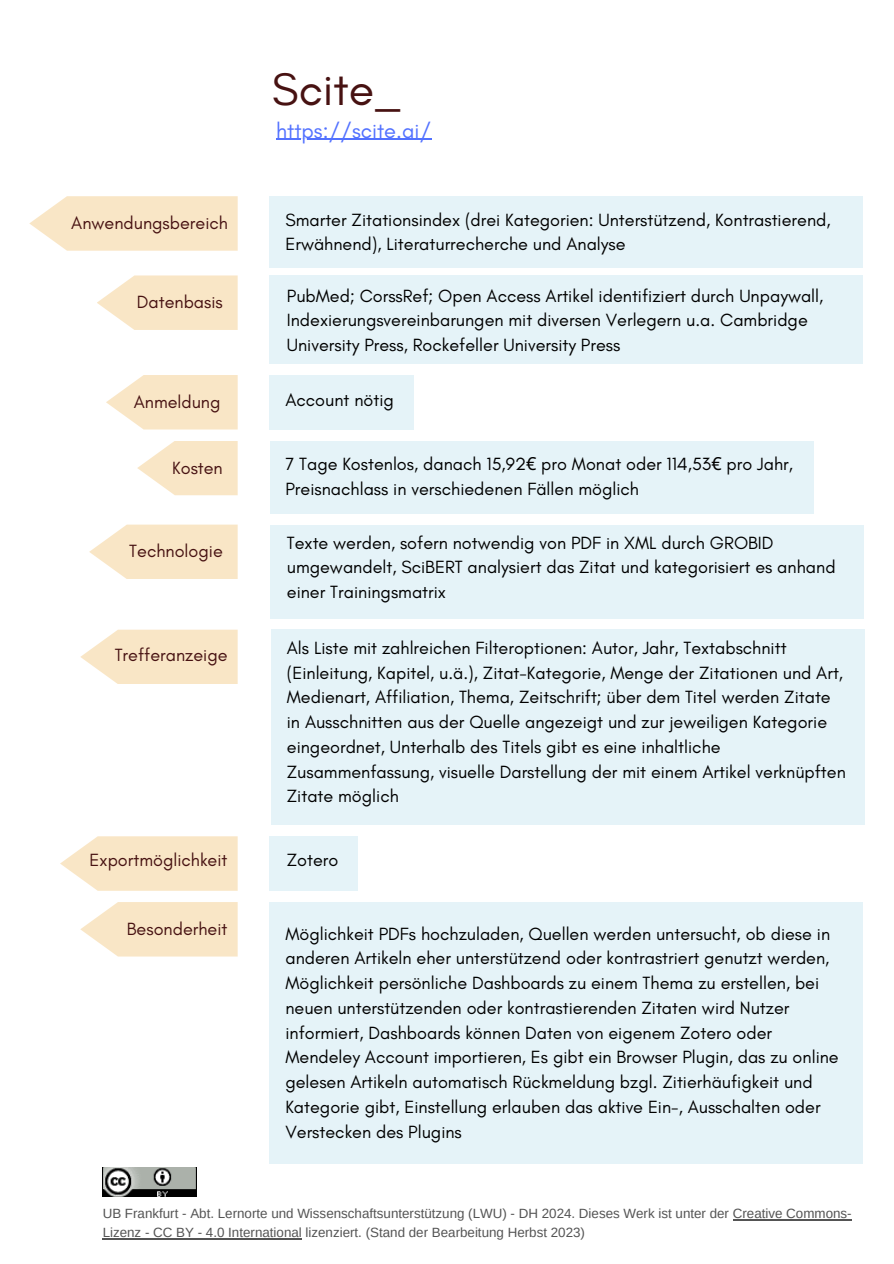
<style>
.page{position:relative;width:894px;height:1264px;background:#fff}
.page>*{position:absolute;margin:0;border:0;box-sizing:border-box;transform-origin:0 0}
.t1{font:46.5px "Glacial Indifference";color:#471212}
.t2{font:21.75px "Glacial Indifference";color:#5271ff}
.t3{font:18px/24.8px "Glacial Indifference";color:#000}
.t4{font:18px "Glacial Indifference";color:#471212}
.t5{font:13.35px/18.6px "Arimo";color:#545454}
.s1{font-family:"Noto Sans"}
</style>
<div class="page">
<img style="left:103px;top:1167px;width:94px;height:29px">
<hr style="left:732px;top:1219px;width:119px;height:1px;background:#545454">
<hr style="left:103px;top:1237px;width:199px;height:1px;background:#545454">
<hr style="left:276px;top:139px;width:155px;height:1px;background:#5271ff">
<div style="left:269px;top:196px;width:593px;height:71px;background:#e5f3f8"></div>
<svg style="left:97px;top:275px;width:140px;height:55px;background:#f9e9ce"></svg>
<div style="left:269px;top:275px;width:593px;height:89px;background:#e5f3f8"></div>
<div style="left:269px;top:375px;width:145px;height:54px;background:#e5f3f8"></div>
<div style="left:270px;top:441px;width:543px;height:72px;background:#e5f3f8"></div>
<svg style="left:29px;top:196px;width:208px;height:55px;background:#f9e8cb"></svg>
<svg style="left:106px;top:375px;width:131px;height:54px;background:#f9e9ce"></svg>
<svg style="left:137px;top:441px;width:100px;height:54px"></svg>
<div style="left:270px;top:524px;width:593px;height:94px;background:#e5f3f8"></div>
<svg style="left:89px;top:524px;width:148px;height:55px;background:#f9e9ce"></svg>
<svg style="left:80px;top:629px;width:157px;height:55px;background:#f9e9cd"></svg>
<svg style="left:60px;top:836px;width:177px;height:54px;background:#f9e8cc"></svg>
<svg style="left:80px;top:902px;width:157px;height:54px;background:#f9e9cc"></svg>
<div style="left:271px;top:629px;width:592px;height:196px;background:#e5f3f8"></div>
<div style="left:269px;top:836px;width:88px;height:54px;background:#e5f3f8"></div>
<div style="left:269px;top:902px;width:593px;height:261px;background:#e5f3f8"></div>
<h3 class="t4" style="left:71px;top:212px;width:158px">Anwendungsbereich</h3>
<h3 class="t4" style="left:137px;top:291px;width:87px">Datenbasis</h3>
<h3 class="t4" style="left:134px;top:391px;width:88px">Anmeldung</h3>
<h3 class="t4" style="left:172px;top:456px;width:52px">Kosten</h3>
<h3 class="t4" style="left:129px;top:540px;width:95px">Technologie</h3>
<h3 class="t4" style="left:115px;top:643px;width:114px">Trefferanzeige</h3>
<h3 class="t4" style="left:90px;top:848px;width:139px">Exportmöglichkeit</h3>
<h3 class="t4" style="left:127px;top:917px;width:102px">Besonderheit</h3>
<h3 class="t1" style="left:272px;top:61px;width:131px">Scite_</h3>
<h3 class="t2" style="left:276px;top:117px;width:157px">https://scite.ai/</h3>
<h3 class="t3" style="left:285px;top:207px;width:546px">Smarter Zitationsindex (drei Kategorien: Unterstützend, Kontrastierend,<br>Erwähnend), Literaturrecherche und Analyse</h3>
<h3 class="t3" style="left:287px;top:283px;width:538px">PubMed; CorssRef; Open Access Artikel identifiziert durch Unpaywall,<br>Indexierungsvereinbarungen mit diversen Verlegern u.a. Cambridge<br>University Press, Rockefeller University Press</h3>
<h3 class="t3" style="left:285px;top:387px;width:110px">Account nötig</h3>
<h3 class="t3" style="left:285px;top:452px;width:509px">7 Tage Kostenlos, danach 15,92<span class="s1">€</span> pro Monat oder 114,53<span class="s1">€</span> pro Jahr,<br>Preisnachlass in verschiedenen Fällen möglich</h3>
<h3 class="t3" style="left:287px;top:530px;width:550px">Texte werden, sofern notwendig von PDF in XML durch GROBID umgewandelt, SciBERT analysiert das Zitat und kategorisiert es anhand einer Trainingsmatrix</h3>
<h3 class="t3" style="left:287px;top:635px;width:560px">Als Liste mit zahlreichen Filteroptionen: Autor, Jahr, Textabschnitt (Einleitung, Kapitel, u.ä.), Zitat-Kategorie, Menge der Zitationen und Art, Medienart, Affiliation, Thema, Zeitschrift; über dem Titel werden Zitate in Ausschnitten aus der Quelle angezeigt und zur jeweiligen Kategorie eingeordnet, Unterhalb des Titels gibt es eine inhaltliche Zusammenfassung, visuelle Darstellung der mit einem Artikel verknüpften Zitate möglich</h3>
<p class="t3" style="left:287px;top:847px;width:53px">Zotero</p>
<p class="t3" style="left:285px;top:921px;width:554px">Möglichkeit PDFs hochzuladen, Quellen werden untersucht, ob diese in anderen Artikeln eher unterstützend oder kontrastriert genutzt werden, Möglichkeit persönliche Dashboards zu einem Thema zu erstellen, bei neuen unterstützenden oder kontrastierenden Zitaten wird Nutzer informiert, Dashboards können Daten von eigenem Zotero oder Mendeley Account importieren, Es gibt ein Browser Plugin, das zu online gelesen Artikeln automatisch Rückmeldung bzgl. Zitierhäufigkeit und Kategorie gibt, Einstellung erlauben das aktive Ein-, Ausschalten oder Verstecken des Plugins</p>
<h2 class="t5" style="left:103px;top:1204px;width:750px">UB Frankfurt - Abt. Lernorte und Wissenschaftsunterstützung (LWU) - DH 2024. Dieses Werk ist unter der Creative Commons-<br>Lizenz - CC BY - 4.0 International lizenziert. (Stand der Bearbeitung Herbst 2023)</h2>
</div>
